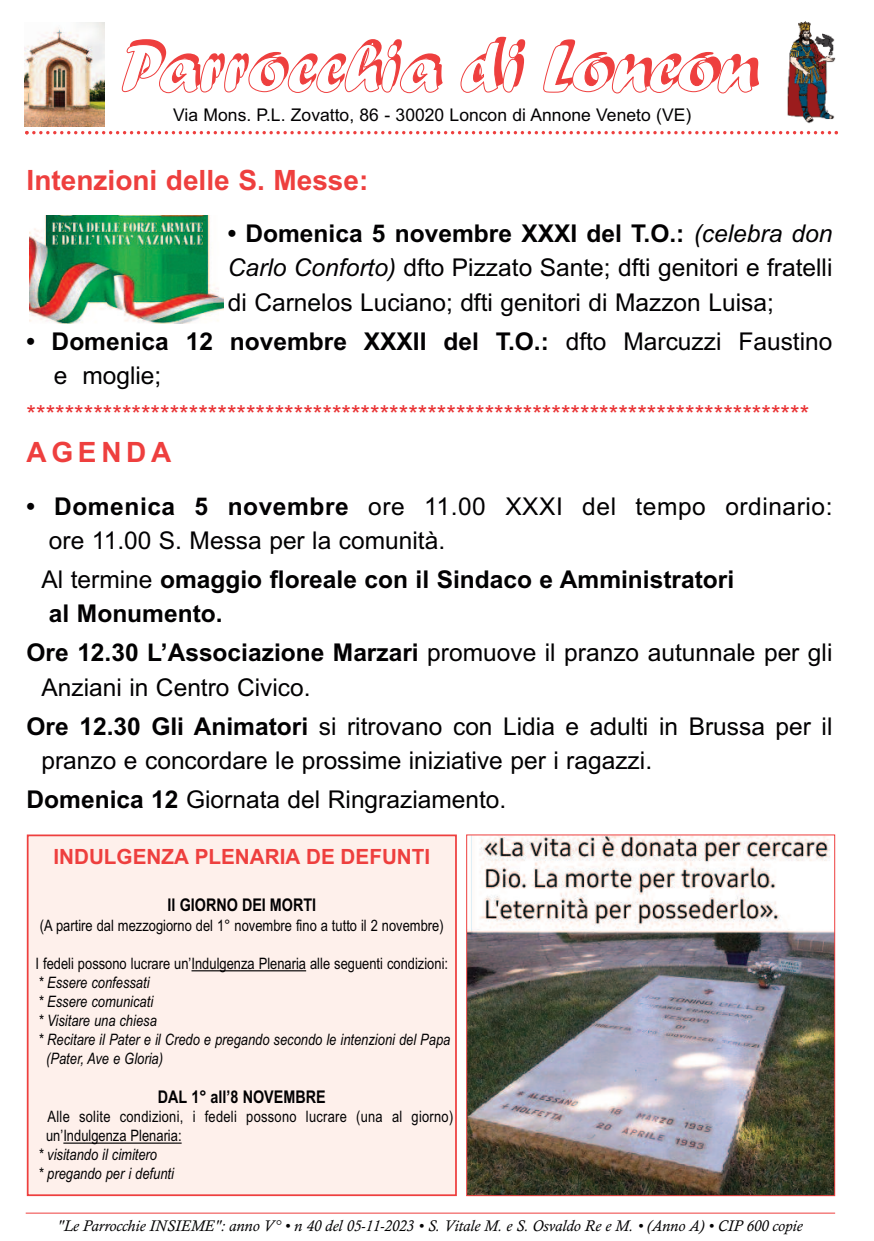
<style>
.page{position:relative;width:874px;height:1241px;background:#fff}
.page>*{position:absolute;margin:0;border:0;box-sizing:border-box;transform-origin:0 0}
.t1{font:70px "Forte";color:#ee3f3e;scale:1.06 1}
.t2{font:700 28px "Arial";color:#ee3f3e}
.t3{font:24.5px/34.1px "Arial";color:#020102}
.t4{font:700 24.5px/34.1px "Arial";color:#020102}
.t5{font:24.5px "Arial";color:#e93233}
.t6{font:24.5px/34.1px "Arial";letter-spacing:.02em;color:#020102}
.t7{font:700 21px "Arial Narrow";color:#ee3f3e;scale:1.2 1}
.t8{font:17.5px "Arial";color:#020102}
.t9{font:700 17.5px "Arial Narrow";color:#020102}
.t10{font:15.75px/18.9px "Arial Narrow";color:#020102}
.t11{font:italic 15.75px/18.9px "Arial Narrow";color:#020102}
.t12{font:italic 15.75px "Calisto";color:#020102}
.s1{font-family:"Arial Narrow";font-weight:700}
.s2{font-weight:700}
.s3{font-style:italic}
.s4{font-family:"Arial Narrow"}
.s5{font-weight:400}
</style>
<div class="page">
<hr style="left:26px;top:1212px;width:808px;height:1px;background:#ee3f3e">
<svg style="left:25px;top:131px;width:812px;height:3px"></svg>
<img style="left:787px;top:21px;width:49px;height:103px">
<img style="left:25px;top:22px;width:79px;height:104px">
<img style="left:30px;top:215px;width:193px;height:109px">
<img style="left:468px;top:836px;width:364px;height:357px">
<div style="left:29px;top:836px;width:426px;height:358px;background:#fef0eb"></div>
<div style="left:27px;top:834px;width:429px;height:361px;border:2px solid #ee3f3e"></div>
<hr style="left:191px;top:970px;width:115px;height:1px;background:#020102">
<hr style="left:63px;top:1142px;width:118px;height:1px;background:#020102">
<h1 class="t1" style="left:123px;top:21px;width:602px">Parrocchia di Loncon</h1>
<p class="t8" style="left:173px;top:104px;width:519px">Via Mons. P.L. Zovatto, 86 - 30020 Loncon di Annone Veneto (VE)</p>
<p class="t2" style="left:27px;top:164px;width:343px">Intenzioni delle S. Messe:</p>
<p class="t3" style="left:228px;top:217px;width:605px;text-align:justify"><span class="s1">•</span> <span class="s2">Domenica 5 novembre XXXI del T.O.:</span> <span class="s3">(celebra don Carlo Conforto)</span> dfto Pizzato Sante; dfti genitori e fratelli di Carnelos Luciano; dfti genitori di Mazzon Luisa;</p>
<p class="t4" style="left:54px;top:324px;width:779px;text-indent:-27px"><span class="s4">•</span> Domenica 12 novembre XXXII del T.O.: <span class="s5">dfto Marcuzzi Faustino e moglie;</span></p>
<p class="t5" style="left:27px;top:400px;width:783px">**********************************************************************************</p>
<p class="t2" style="left:27px;top:436px;width:146px">AGENDA</p>
<p class="t6" style="left:49px;top:489px;width:784px;text-indent:-22px"><span class="s1">•</span> <span class="s2">Domenica 5 novembre</span> ore 11.00 XXXI del tempo ordinario: ore 11.00 S. Messa per la comunità.</p>
<p class="t4" style="left:49px;top:562px;width:686px;text-indent:-7px"><span class="s5">Al termine</span> omaggio floreale con il Sindaco e Amministratori al Monumento.</p>
<p class="t3" style="left:41px;top:635px;width:792px;text-indent:-15px"><span class="s2">Ore 12.30 L’Associazione Marzari</span> promuove il pranzo autunnale per gli<br>Anziani in Centro Civico.</p>
<p class="t3" style="left:41px;top:709px;width:792px;text-indent:-15px"><span class="s2">Ore 12.30 Gli Animatori</span> si ritrovano con Lidia e adulti in Brussa per il pranzo e concordare le prossime iniziative per i ragazzi.</p>
<p class="t3" style="left:27px;top:782px;width:481px"><span class="s2">Domenica 12</span> Giornata del Ringraziamento.</p>
<p class="t7" style="left:53px;top:843px;width:315px">INDULGENZA PLENARIA DE DEFUNTI</p>
<p class="t9" style="left:167px;top:895px;width:150px">Il GIORNO DEI MORTI</p>
<p class="t10" style="left:40px;top:916px;width:405px">(A partire dal mezzogiorno del 1° novembre fino a tutto il 2 novembre)</p>
<p class="t10" style="left:36px;top:953px;width:414px">I fedeli possono lucrare un’Indulgenza Plenaria alle seguenti condizioni:</p>
<p class="t11" style="left:38px;top:972px;width:113px">* Essere confessati</p>
<p class="t11" style="left:38px;top:991px;width:116px">* Essere comunicati</p>
<p class="t11" style="left:38px;top:1010px;width:120px">* Visitare una chiesa</p>
<p class="t11" style="left:38px;top:1029px;width:413px">* Recitare il Pater e il Credo e pregando secondo le intenzioni del Papa</p>
<p class="t11" style="left:46px;top:1048px;width:118px">(Pater, Ave e Gloria)</p>
<p class="t9" style="left:158px;top:1086px;width:169px">DAL 1° all’8 NOVEMBRE</p>
<p class="t10" style="left:46px;top:1107px;width:408px">Alle solite condizioni, i fedeli possono lucrare (una al giorno) un’Indulgenza Plenaria:</p>
<p class="t11" style="left:38px;top:1145px;width:137px">* visitando il cimitero<br>* pregando per i defunti</p>
<p class="t12" style="left:57px;top:1216px;width:746px">"Le Parrocchie INSIEME": anno V° • n 40 del 05-11-2023 • S. Vitale M. e S. Osvaldo Re e M. • (Anno A) • CIP 600 copie</p>
</div>
